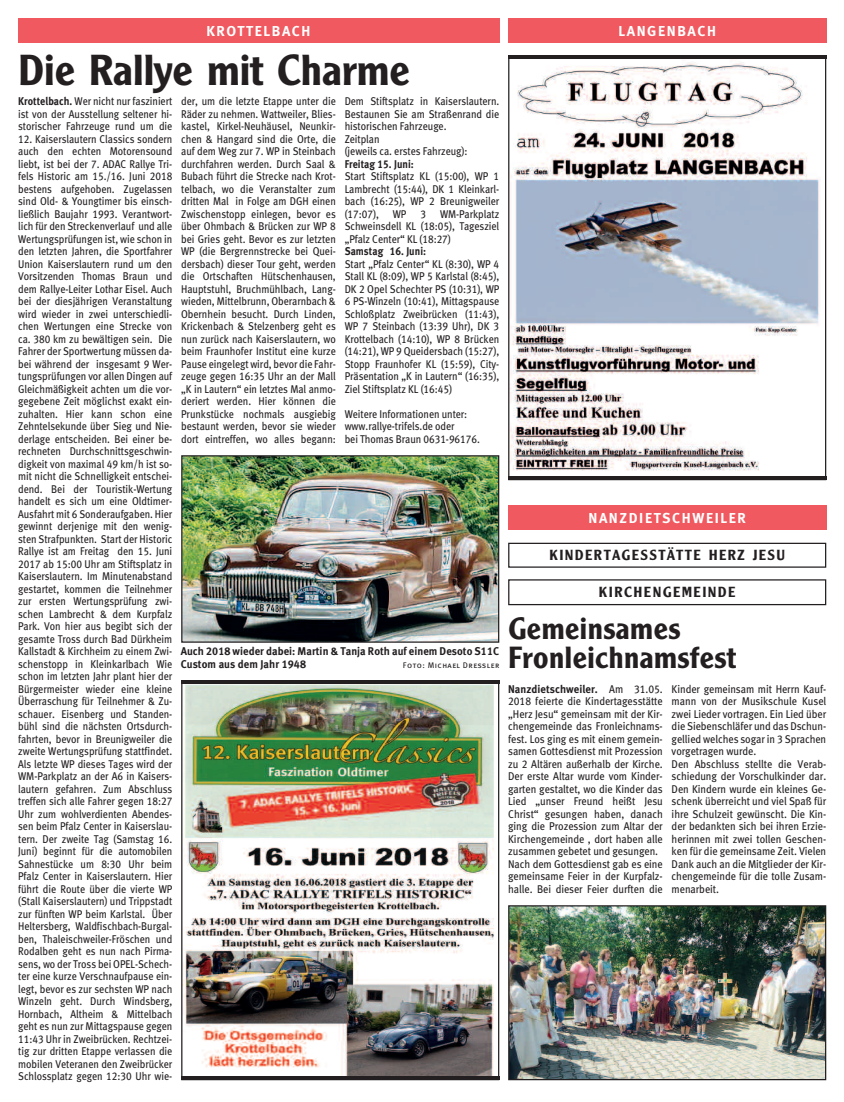
<style>
.page{position:relative;width:844px;height:1102px;background:#fff}
.page>*{position:absolute;margin:0;border:0;box-sizing:border-box;transform-origin:0 0}
.t1{font:600 42.5px "M Clearface Gothic";color:#231f20}
.t2{font:600 30px/28.8px "M Clearface Gothic";letter-spacing:.01em;color:#231f20}
.t3{font:600 14.38px "M Clearface Gothic";letter-spacing:.115em;color:#231f20}
.t4{font:14.38px "Meta Bold LF";letter-spacing:.11em;color:#fff}
.t5{font:11.25px/12.5px "Meta Book LF";letter-spacing:-.005em;color:#231f20;text-align:justify;scale:.9 1}
.t6{font:11.25px/12.5px "Meta Book LF";letter-spacing:-.005em;color:#231f20;scale:.92 1}
.t7{font:11.25px/12.5px "Meta Bold LF";letter-spacing:.005em;color:#231f20;scale:.96 1}
.t8{font:11.25px "Meta Bold LF";letter-spacing:.005em;color:#231f20;scale:.9 1}
.t9{font:8.12px "Meta Book LF Caps";letter-spacing:.055em;color:#231f20}
.s1{font-family:"Meta Bold LF"}
.s2{font-family:"Meta Book LF"}
</style>
<div class="page">
<div style="left:18px;top:18px;width:481px;height:25px;background:#f0595f"></div>
<img style="left:183px;top:457px;width:314px;height:184px">
<div style="left:181px;top:455px;width:318px;height:188px;border:1px solid #231f20"></div>
<img style="left:183px;top:684px;width:312px;height:391px">
<div style="left:508px;top:18px;width:318px;height:25px;background:#f0595f"></div>
<img style="left:510px;top:62px;width:310px;height:415px">
<div style="left:508px;top:505px;width:318px;height:25px;background:#f0595f"></div>
<div style="left:508px;top:543px;width:318px;height:25px;border:1px solid #231f20"></div>
<div style="left:508px;top:579px;width:318px;height:26px;border:1px solid #231f20"></div>
<img style="left:510px;top:907px;width:314px;height:171px">
<div style="left:508px;top:905px;width:318px;height:175px;border:1px solid #231f20"></div>
<hr style="left:181px;top:680px;width:318px;height:4px;background:#231f20">
<hr style="left:181px;top:1077px;width:318px;height:3px;background:#231f20">
<hr style="left:508px;top:55px;width:318px;height:4px;background:#231f20">
<hr style="left:508px;top:477px;width:318px;height:3px;background:#231f20">
<p class="t4" style="left:206px;top:25px;width:106px">KROTTELBACH</p>
<h1 class="t1" style="left:18px;top:55px;width:393px">Die Rallye mit Charme</h1>
<p class="t5" style="left:18px;top:96px;width:173px"><span class="s1">Krottelbach.</span> Wer nicht nur fasziniert ist von der Ausstellung seltener hi&shy;storischer Fahrzeuge rund um die</p>
<p class="t5" style="left:18px;top:134px;width:173px">12. Kaiserslautern Classics sondern auch den echten Motorensound liebt, ist bei der 7. ADAC Rallye Tri&shy;fels Historic am 15./16. Juni 2018 bestens aufgehoben. Zugelassen sind Old- &amp; Youngtimer bis einsch&shy;ließlich Baujahr 1993. Verantwort&shy;lich für den Streckenverlauf und alle Wertungsprüfungen ist, wie schon in den letzten Jahren, die Sportfahrer Union Kaiserslautern rund um den Vorsitzenden Thomas Braun und dem Rallye-Leiter Lothar Eisel. Auch bei der diesjährigen Veranstaltung wird wieder in zwei unterschiedli&shy;chen Wertungen eine Strecke von ca. 380 km zu bewältigen sein. Die Fahrer der Sportwertung müssen da&shy;bei während der insgesamt 9 Wer&shy;tungsprüfungen vor allen Dingen auf Gleichmäßigkeit achten um die vor&shy;gegebene Zeit möglichst exakt ein&shy;zuhalten. Hier kann schon eine Zehntelsekunde über Sieg und Nie&shy;derlage entscheiden. Bei einer be&shy;rechneten Durchschnittsgeschwin&shy;digkeit von maximal 49 km/h ist so&shy;mit nicht die Schnelligkeit entschei&shy;dend. Bei der Touristik-Wertung handelt es sich um eine Oldtimer-Ausfahrt mit 6 Sonderaufgaben. Hier gewinnt derjenige mit den wenig&shy;sten Strafpunkten. Start der Historic Rallye ist am Freitag den 15. Juni 2017 ab 15:00 Uhr am Stiftsplatz in Kaiserslautern. Im Minutenabstand gestartet, kommen die Teilnehmer zur ersten Wertungsprüfung zwi&shy;schen Lambrecht &amp; dem Kurpfalz Park. Von hier aus begibt sich der gesamte Tross durch Bad Dürkheim Kallstadt &amp; Kirchheim zu einem Zwi&shy;schenstopp in Kleinkarlbach Wie schon im letzten Jahr plant hier der Bürgermeister wieder eine kleine Überraschung für Teilnehmer &amp; Zu&shy;schauer. Eisenberg und Standen&shy;bühl sind die nächsten Ortsdurch&shy;fahrten, bevor in Breunigweiler die zweite Wertungsprüfung stattfindet.<br>Als letzte WP dieses Tages wird der WM-Parkplatz an der A6 in Kaisers&shy;lautern gefahren. Zum Abschluss treffen sich alle Fahrer gegen 18:27<br>Uhr zum wohlverdienten Abendes&shy;sen beim Pfalz Center in Kaiserslau&shy;tern. Der zweite Tag (Samstag 16.<br>Juni) beginnt für die automobilen Sahnestücke um 8:30 Uhr beim Pfalz Center in Kaiserslautern. Hier führt die Route über die vierte WP (Stall Kaiserslautern) und Trippstadt zur fünften WP beim Karlstal. Über Heltersberg, Waldfischbach-Burgal&shy;ben, Thaleischweiler-Fröschen und Rodalben geht es nun nach Pirma&shy;sens, wo der Tross bei OPEL-Schech&shy;ter eine kurze Verschnaufpause ein&shy;legt, bevor es zur sechsten WP nach Winzeln geht. Durch Windsberg, Hornbach, Altheim &amp; Mittelbach geht es nun zur Mittagspause gegen 11:43 Uhr in Zweibrücken. Rechtzei&shy;tig zur dritten Etappe verlassen die mobilen Veteranen den Zweibrücker Schlossplatz gegen 12:30 Uhr wie-</p>
<p class="t5" style="left:181px;top:96px;width:173px">der, um die letzte Etappe unter die Räder zu nehmen. Wattweiler, Blies&shy;kastel, Kirkel-Neuhäusel, Neunkir&shy;chen &amp; Hangard sind die Orte, die auf dem Weg zur 7. WP in Steinbach durchfahren werden. Durch Saal &amp; Bubach führt die Strecke nach Krot&shy;telbach, wo die Veranstalter zum dritten Mal in Folge am DGH einen Zwischenstopp einlegen, bevor es über Ohmbach &amp; Brücken zur WP 8 bei Gries geht. Bevor es zur letzten WP (die Bergrennstrecke bei Quei&shy;dersbach) dieser Tour geht, werden die Ortschaften Hütschenhausen, Hauptstuhl, Bruchmühlbach, Lang&shy;wieden, Mittelbrunn, Oberarnbach &amp; Obernhein besucht. Durch Linden, Krickenbach &amp; Stelzenberg geht es nun zurück nach Kaiserslautern, wo beim Fraunhofer Institut eine kurze Pause eingelegt wird, bevor die Fahr&shy;zeuge gegen 16:35 Uhr an der Mall „K in Lautern“ ein letztes Mal anmo&shy;deriert werden. Hier können die Prunkstücke nochmals ausgiebig bestaunt werden, bevor sie wieder dort eintreffen, wo alles begann:</p>
<p class="t5" style="left:345px;top:96px;width:173px;text-align:left">Dem Stiftsplatz in Kaiserslautern.<br>Bestaunen Sie am Straßenrand die historischen Fahrzeuge.<br>Zeitplan<br>(jeweils ca. erstes Fahrzeug):</p>
<p class="t8" style="left:345px;top:160px;width:78px">Freitag 15. Juni:</p>
<p class="t5" style="left:345px;top:171px;width:173px">Start Stiftsplatz KL (15:00), WP 1<br>Lambrecht (15:44), DK 1 Kleinkarl&shy;bach (16:25), WP 2 Breunigweiler (17:07), WP 3 WM-Parkplatz Schweinsdell KL (18:05), Tagesziel „Pfalz Center“ KL (18:27)</p>
<p class="t8" style="left:345px;top:247px;width:92px">Samstag 16. Juni:</p>
<p class="t5" style="left:345px;top:259px;width:173px">Start „Pfalz Center“ KL (8:30), WP 4<br>Stall KL (8:09), WP 5 Karlstal (8:45), DK 2 Opel Schechter PS (10:31), WP 6 PS-Winzeln (10:41), Mittagspause Schloßplatz Zweibrücken (11:43), WP 7 Steinbach (13:39 Uhr), DK 3<br>Krottelbach (14:10), WP 8 Brücken (14:21), WP 9 Queidersbach (15:27), Stopp Fraunhofer KL (15:59), City-Präsentation „K in Lautern“ (16:35), Ziel Stiftsplatz KL (16:45)</p>
<p class="t5" style="left:345px;top:409px;width:152px;text-align:left">Weitere Informationen unter: www.rallye-trifels.de oder<br>bei Thomas Braun 0631-96176.</p>
<p class="t7" style="left:181px;top:646px;width:333px">Auch 2018 wieder dabei: Martin &amp; Tanja Roth auf einem Desoto S11C<br>Custom aus dem Jahr 1948</p>
<p class="t9" style="left:403px;top:662px;width:98px">Foto: Michael Dreßler</p>
<p class="t4" style="left:618px;top:25px;width:99px">LANGENBACH</p>
<p class="t4" style="left:588px;top:513px;width:159px">NANZDIETSCHWEILER</p>
<p class="t3" style="left:549px;top:550px;width:237px">KINDERTAGESSTÄTTE HERZ JESU</p>
<p class="t3" style="left:599px;top:587px;width:138px">KIRCHENGEMEINDE</p>
<h2 class="t2" style="left:508px;top:617px;width:229px">Gemeinsames<br>Fronleichnamsfest</h2>
<p class="t7" style="left:508px;top:684px;width:163px">Nanzdietschweiler. <span class="s2">Am 31.05.</span></p>
<p class="t6" style="left:508px;top:696px;width:170px">2018 feierte die Kindertagesstätte „Herz Jesu“ gemeinsam mit der Kir&shy;chengemeinde das Fronleichnams&shy;fest. Los ging es mit einem gemein&shy;samen Gottesdienst mit Prozession zu 2 Altären außerhalb der Kirche.<br>Der erste Altar wurde vom Kinder&shy;garten gestaltet, wo die Kinder das Lied „unser Freund heißt Jesu Christ“ gesungen haben, danach ging die Prozession zum Altar der Kirchengemeinde , dort haben alle zusammen gebetet und gesungen.<br>Nach dem Gottesdienst gab es eine gemeinsame Feier in der Kurpfalz&shy;halle. Bei dieser Feier durften die</p>
<p class="t6" style="left:672px;top:684px;width:170px">Kinder gemeinsam mit Herrn Kauf&shy;mann von der Musikschule Kusel zwei Lieder vortragen. Ein Lied über die Siebenschläfer und das Dschun&shy;gellied welches sogar in 3 Sprachen vorgetragen wurde.<br>Den Abschluss stellte die Verab&shy;schiedung der Vorschulkinder dar.<br>Den Kindern wurde ein kleines Ge&shy;schenk überreicht und viel Spaß für ihre Schulzeit gewünscht. Die Kin&shy;der bedankten sich bei ihren Erzie&shy;herinnen mit zwei tollen Geschen&shy;ken für die gemeinsame Zeit. Vielen<br>Dank auch an die Mitglieder der Kir&shy;chengemeinde für die tolle Zusam&shy;menarbeit.</p>
</div>
